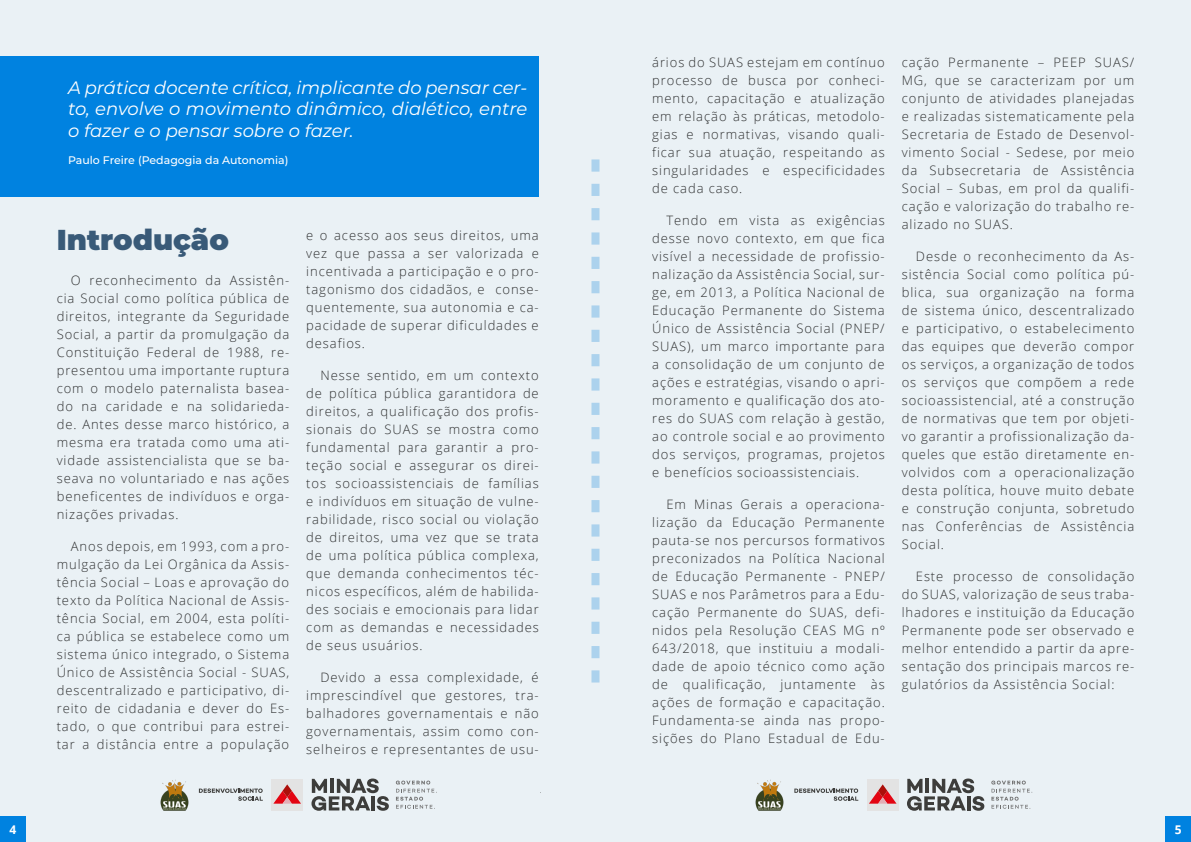
<style>
.page{position:relative;width:1191px;height:842px;background:#eaf1f5}
.page>*{position:absolute;margin:0;border:0;box-sizing:border-box;transform-origin:0 0}
.Títulos{font:900 28.8px "Montserrat";color:#395a78}
.t1{font:italic 18px/21.6px "Montserrat";color:#fff;text-align:justify}
.t2{font:300 13px/18px "Open Sans";letter-spacing:.07em;color:#000;text-align:justify}
.t3{font:700 12px "Open Sans";color:#fff}
.t4{font:500 11px "Montserrat";color:#fff}
</style>
<div class="page">
<svg style="left:591px;top:159px;width:8px;height:523px;background:#cce2f1"></svg>
<div style="left:0;top:57px;width:57px;height:140px;background:#0082e0"></div>
<svg style="left:540px;top:781px;width:1px;height:29px"></svg>
<div style="left:0;top:816px;width:26px;height:26px;background:#0082e0"></div>
<div style="left:1165px;top:816px;width:26px;height:26px;background:#0082e0"></div>
<div style="left:223px;top:763px;width:317px;height:66px;background:#eaf1f5"></div>
<div style="left:821px;top:763px;width:318px;height:66px;background:#eaf1f5"></div>
<svg style="left:199px;top:778px;width:238px;height:34px"></svg>
<img style="left:159px;top:778px;width:31px;height:33px">
<svg style="left:794px;top:778px;width:239px;height:34px"></svg>
<img style="left:754px;top:778px;width:31px;height:33px">
<div style="left:57px;top:57px;width:482px;height:140px;background:#0082e0"></div>
<p class="t1" style="left:68px;top:76px;width:461px">A prática docente crítica, implicante do pensar cer&shy;to, envolve o movimento dinâmico, dialético, entre o fazer e o pensar sobre o fazer.</p>
<p class="t4" style="left:68px;top:153px;width:222px">Paulo Freire (Pedagogia da Autonomia)</p>
<p class="Títulos" style="left:57px;top:218px;width:174px">Introdução</p>
<p class="t2" style="left:57px;top:271px;width:234px;text-indent:14px">O reconhecimento da Assistên&shy;cia Social como política pública de direitos, integrante da Seguridade Social, a partir da promulgação da Constituição Federal de 1988, re&shy;presentou uma importante ruptura com o modelo paternalista basea&shy;do na caridade e na solidarieda&shy;de. Antes desse marco histórico, a mesma era tratada como uma ati&shy;vidade assistencialista que se ba&shy;seava no voluntariado e nas ações beneficentes de indivíduos e orga&shy;nizações privadas.</p>
<p class="t2" style="left:57px;top:537px;width:234px;text-indent:14px">Anos depois, em 1993, com a pro&shy;mulgação da Lei Orgânica da Assis&shy;tência Social – Loas e aprovação do texto da Política Nacional de Assis&shy;tência Social, em 2004, esta políti&shy;ca pública se estabelece como um sistema único integrado, o Sistema Único de Assistência Social - SUAS, descentralizado e participativo, di&shy;reito de cidadania e dever do Es&shy;tado, o que contribui para estrei&shy;tar a distância entre a população</p>
<p class="t2" style="left:306px;top:225px;width:234px">e o acesso aos seus direitos, uma vez que passa a ser valorizada e incentivada a participação e o pro&shy;tagonismo dos cidadãos, e conse&shy;quentemente, sua autonomia e ca&shy;pacidade de superar dificuldades e desafios.</p>
<p class="t2" style="left:306px;top:366px;width:234px;text-indent:14px">Nesse sentido, em um contexto de política pública garantidora de direitos, a qualificação dos profis&shy;sionais do SUAS se mostra como fundamental para garantir a pro&shy;teção social e assegurar os direi&shy;tos socioassistenciais de famílias e indivíduos em situação de vulne&shy;rabilidade, risco social ou violação de direitos, uma vez que se trata de uma política pública complexa, que demanda conhecimentos téc&shy;nicos específicos, além de habilida&shy;des sociais e emocionais para lidar com as demandas e necessidades de seus usuários.</p>
<p class="t2" style="left:306px;top:668px;width:234px;text-indent:14px">Devido a essa complexidade, é imprescindível que gestores, tra&shy;balhadores governamentais e não governamentais, assim como con&shy;selheiros e representantes de usu-</p>
<p class="t2" style="left:652px;top:53px;width:234px">ários do SUAS estejam em contínuo processo de busca por conheci&shy;mento, capacitação e atualização em relação às práticas, metodolo&shy;gias e normativas, visando quali&shy;ficar sua atuação, respeitando as singularidades e especificidades de cada caso.</p>
<p class="t2" style="left:652px;top:211px;width:234px;text-indent:14px">Tendo em vista as exigências desse novo contexto, em que fica visível a necessidade de profissio&shy;nalização da Assistência Social, sur&shy;ge, em 2013, a Política Nacional de Educação Permanente do Sistema Único de Assistência Social (PNEP/ SUAS), um marco importante para a consolidação de um conjunto de ações e estratégias, visando o apri&shy;moramento e qualificação dos ato&shy;res do SUAS com relação à gestão, ao controle social e ao provimento dos serviços, programas, projetos e benefícios socioassistenciais.</p>
<p class="t2" style="left:652px;top:495px;width:234px;text-indent:14px">Em Minas Gerais a operaciona&shy;lização da Educação Permanente pauta-se nos percursos formativos preconizados na Política Nacional de Educação Permanente - PNEP/ SUAS e nos Parâmetros para a Edu&shy;cação Permanente do SUAS, defi&shy;nidos pela Resolução CEAS MG nº 643/2018, que instituiu a modali&shy;dade de apoio técnico como ação de qualificação, juntamente às ações de formação e capacitação.<br>Fundamenta-se ainda nas propo&shy;sições do Plano Estadual de Edu-</p>
<p class="t2" style="left:901px;top:53px;width:234px">cação Permanente – PEEP SUAS/ MG, que se caracterizam por um conjunto de atividades planejadas e realizadas sistematicamente pela Secretaria de Estado de Desenvol&shy;vimento Social - Sedese, por meio da Subsecretaria de Assistência Social – Subas, em prol da qualifi&shy;cação e valorização do trabalho re&shy;alizado no SUAS.</p>
<p class="t2" style="left:901px;top:247px;width:234px;text-indent:14px">Desde o reconhecimento da As&shy;sistência Social como política pú&shy;blica, sua organização na forma de sistema único, descentralizado e participativo, o estabelecimento das equipes que deverão compor os serviços, a organização de todos os serviços que compõem a rede socioassistencial, até a construção de normativas que tem por objeti&shy;vo garantir a profissionalização da&shy;queles que estão diretamente en&shy;volvidos com a operacionalização desta política, houve muito debate e construção conjunta, sobretudo nas Conferências de Assistência Social.</p>
<p class="t2" style="left:901px;top:567px;width:234px;text-indent:14px">Este processo de consolidação do SUAS, valorização de seus traba&shy;lhadores e instituição da Educação Permanente pode ser observado e melhor entendido a partir da apre&shy;sentação dos principais marcos re&shy;gulatórios da Assistência Social:</p>
<p class="t3" style="left:9px;top:821px;width:8px">4</p>
<p class="t3" style="left:1174px;top:821px;width:8px">5</p>
</div>
